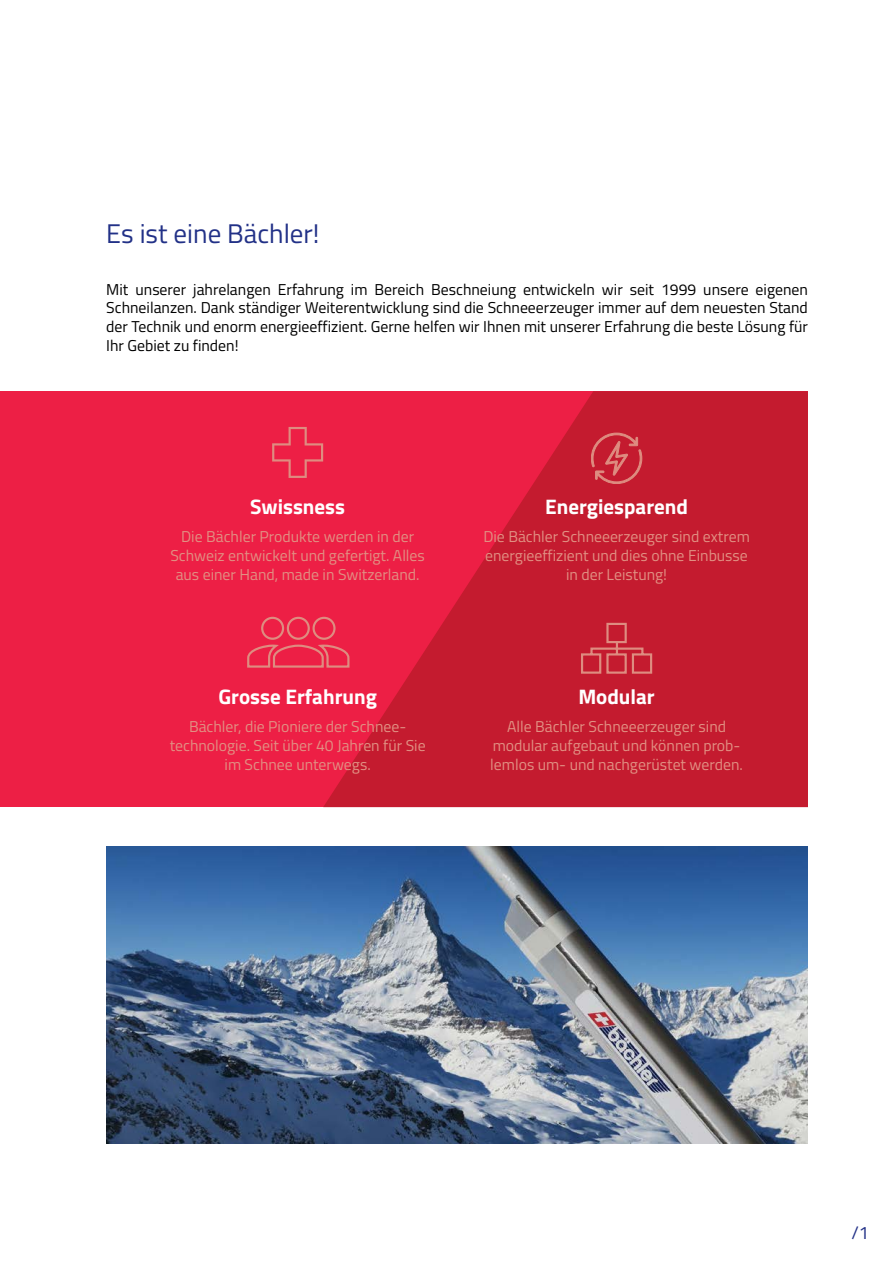
<style>
.page{position:relative;width:893px;height:1263px;background:#fff}
.page>*{position:absolute;margin:0;border:0;box-sizing:border-box;transform-origin:0 0}
.t1{font:27px "Titillium Web";color:#223187}
.t2{font:700 21px "Titillium Web";color:#fff}
.t3{font:18px "Titillium Web";color:#223187}
.t4{font:15.75px/18.9px "Titillium Web";color:#e19082;text-align:center}
.t5{font:15.75px/18.9px "Titillium Web";color:#000001;text-align:justify}
</style>
<div class="page">
<div style="left:0;top:391px;width:808px;height:416px;background:#ed1f45"></div>
<svg style="left:323px;top:391px;width:485px;height:416px;fill:#c41b2f"></svg>
<svg style="left:272px;top:427px;width:51px;height:51px"></svg>
<svg style="left:591px;top:433px;width:51px;height:51px;background:#ca3844"></svg>
<svg style="left:247px;top:617px;width:102px;height:51px"></svg>
<svg style="left:581px;top:623px;width:71px;height:51px;background:#c93340"></svg>
<img style="left:106px;top:846px;width:702px;height:297px">
<h1 class="t1" style="left:106px;top:214px;width:215px">Es ist eine Bächler!</h1>
<p class="t5" style="left:106px;top:279px;width:703px">Mit unserer jahrelangen Erfahrung im Bereich Beschneiung entwickeln wir seit 1999 unsere eigenen Schneilanzen. Dank ständiger Weiterentwicklung sind die Schneeerzeuger immer auf dem neuesten Stand der Technik und enorm energieeffizient. Gerne helfen wir Ihnen mit unserer Erfahrung die beste Lösung für Ihr Gebiet zu finden!</p>
<h2 class="t2" style="left:250px;top:491px;width:96px">Swissness</h2>
<p class="t4" style="left:170px;top:527px;width:256px">Die Bächler Produkte werden in der<br>Schweiz entwickelt und gefertigt. Alles aus einer Hand, made in Switzerland.</p>
<h2 class="t2" style="left:218px;top:681px;width:160px">Grosse Erfahrung</h2>
<p class="t4" style="left:170px;top:716px;width:257px">Bächler, die Pioniere der Schnee&shy;technologie. Seit über 40 Jahren für Sie im Schnee unterwegs.</p>
<h2 class="t2" style="left:545px;top:491px;width:144px">Energiesparend</h2>
<p class="t4" style="left:483px;top:526px;width:268px">Die Bächler Schneeerzeuger sind extrem energieeffizient und dies ohne Einbusse in der Leistung!</p>
<h2 class="t2" style="left:578px;top:681px;width:78px">Modular</h2>
<p class="t4" style="left:490px;top:716px;width:254px">Alle Bächler Schneeerzeuger sind modular aufgebaut und können prob&shy;lemlos um- und nachgerüstet werden.</p>
<p class="t3" style="left:851px;top:1220px;width:19px">/1</p>
</div>
